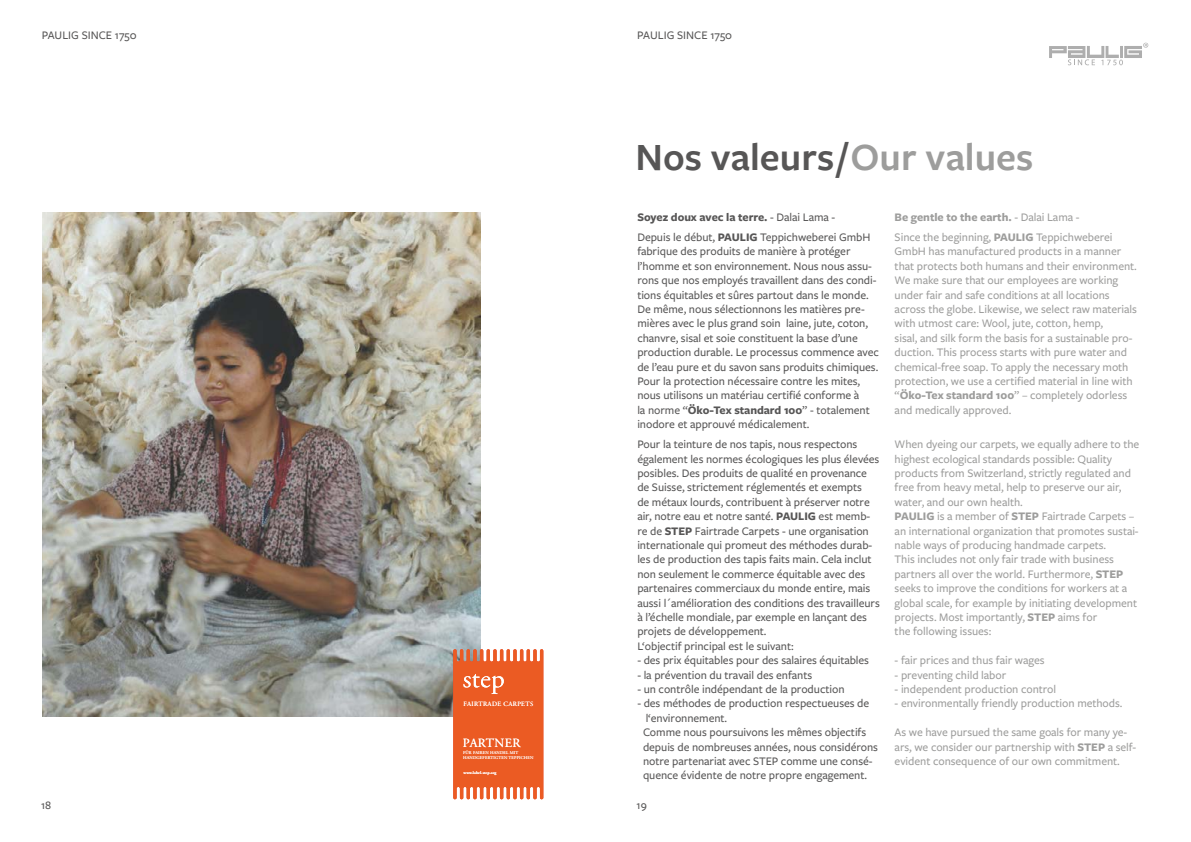
<style>
.page{position:relative;width:1191px;height:842px;background:#fff}
.page>*{position:absolute;margin:0;border:0;box-sizing:border-box;transform-origin:0 0}
.t1{font:600 40px "Freight Sans Pro";color:#575656}
.t2{font:12.5px "Adobe Garamond Pro";letter-spacing:.035em;color:#fff}
.t3{font:500 12px/14.4px "Freight Sans Pro";letter-spacing:-.005em;color:#575656}
.t4{font:500 12px/14.4px "Freight Sans Pro";letter-spacing:-.005em;color:#9d9d9c}
.t5{font:6.5px "Adobe Garamond Pro";letter-spacing:.055em;color:#fff}
.t6{font:4.3px/5.2px "Adobe Garamond Pro";letter-spacing:.035em;color:#fff}
.t7{font:700 4.1px "Adobe Garamond Pro";letter-spacing:.02em;color:#fff}
.s1{color:#9d9d9c}
.s2{font-weight:700}
</style>
<div class="page">
<svg style="left:1049px;top:43px;width:99px;height:22px"></svg>
<img style="left:43px;top:213px;width:437px;height:504px">
<svg style="left:453px;top:649px;width:90px;height:150px;background:#eb6735"></svg>
<p class="t3" style="left:42px;top:28px;width:96px">PAULIG SINCE 1750</p>
<p class="t3" style="left:637px;top:28px;width:96px">PAULIG SINCE 1750</p>
<p class="t5" style="left:463px;top:700px;width:71px">FAIRTRADE CARPETS</p>
<p class="t2" style="left:463px;top:736px;width:59px">PARTNER</p>
<p class="t6" style="left:463px;top:750px;width:72px">FÜR FAIREN HANDEL MIT<br>HANDGEFERTIGTEN TEPPICHEN</p>
<p class="t7" style="left:463px;top:770px;width:35px">www.label-step.org</p>
<h1 class="t1" style="left:635px;top:129px;width:399px">Nos valeurs / <span class="s1">Our values</span></h1>
<p class="t3" style="left:637px;top:206px;width:235px;line-height:20.1px"><span class="s2">Soyez doux avec la terre.</span> - Dalai Lama -<br>Depuis le début, <span class="s2">PAULIG</span> Teppichweberei GmbH</p>
<p class="t3" style="left:637px;top:244px;width:243px">fabrique des produits de manière à protéger l’homme et son environnement. Nous nous assu&shy;rons que nos employés travaillent dans des condi&shy;tions équitables et sûres partout dans le monde.<br>De même, nous sélectionnons les matières pre&shy;mières avec le plus grand soin laine, jute, coton, chanvre, sisal et soie constituent la base d’une production durable. Le processus commence avec de l’eau pure et du savon sans produits chimiques.<br>Pour la protection nécessaire contre les mites, nous utilisons un matériau certifié conforme à<br>la norme “<span class="s2">Öko-Tex standard 100</span>” - totalement inodore et approuvé médicalement.</p>
<p class="t3" style="left:637px;top:437px;width:244px">Pour la teinture de nos tapis, nous respectons également les normes écologiques les plus élevées posibles. Des produits de qualité en provenance de Suisse, strictement réglementés et exempts<br>de métaux lourds, contribuent à préserver notre air, notre eau et notre santé. <span class="s2">PAULIG</span> est memb&shy;re de <span class="s2">STEP</span> Fairtrade Carpets - une organisation internationale qui promeut des méthodes durab&shy;les de production des tapis faits main. Cela inclut non seulement le commerce équitable avec des partenaires commerciaux du monde entire, mais aussi l´amélioration des conditions des travailleurs à l’échelle mondiale, par exemple en lançant des projets de développement.<br>L‘objectif principal est le suivant:</p>
<p class="t3" style="left:637px;top:653px;width:233px">- des prix équitables pour des salaires équitables</p>
<p class="t3" style="left:637px;top:667px;width:176px">- la prévention du travail des enfants</p>
<p class="t3" style="left:637px;top:681px;width:209px">- un contrôle indépendant de la production</p>
<p class="t3" style="left:643px;top:696px;width:236px;text-indent:-6px">- des méthodes de production respectueuses de l‘environnement.<br>Comme nous poursuivons les mêmes objectifs depuis de nombreuses années, nous considérons notre partenariat avec STEP comme une consé&shy;quence évidente de notre propre engagement.</p>
<p class="t4" style="left:894px;top:206px;width:219px;line-height:20.1px"><span class="s2">Be gentle to the earth.</span> - Dalai Lama -<br>Since the beginning, <span class="s2">PAULIG</span> Teppichweberei</p>
<p class="t4" style="left:894px;top:244px;width:244px">GmbH has manufactured products in a manner that protects both humans and their environment.<br>We make sure that our employees are working under fair and safe conditions at all locations across the globe. Likewise, we select raw materials with utmost care: Wool, jute, cotton, hemp,<br>sisal, and silk form the basis for a sustainable pro&shy;duction. This process starts with pure water and chemical-free soap. To apply the necessary moth protection, we use a certified material in line with “<span class="s2">Öko-Tex standard 100</span>” – completely odorless and medically approved.</p>
<p class="t4" style="left:894px;top:437px;width:246px">When dyeing our carpets, we equally adhere to the highest ecological standards possible: Quality products from Switzerland, strictly regulated and free from heavy metal, help to preserve our air, water, and our own health.<br><span class="s2">PAULIG</span> is a member of <span class="s2">STEP</span> Fairtrade Carpets – an international organization that promotes sustai&shy;nable ways of producing handmade carpets.<br>This includes not only fair trade with business partners all over the world. Furthermore, <span class="s2">STEP </span>seeks to improve the conditions for workers at a global scale, for example by initiating development projects. Most importantly, <span class="s2">STEP</span> aims for<br>the following issues:</p>
<p class="t4" style="left:894px;top:653px;width:151px">- fair prices and thus fair wages</p>
<p class="t4" style="left:894px;top:667px;width:113px">- preventing child labor</p>
<p class="t4" style="left:894px;top:681px;width:163px">- independent production control</p>
<p class="t4" style="left:894px;top:696px;width:229px">- environmentally friendly production methods.</p>
<p class="t4" style="left:894px;top:725px;width:243px">As we have pursued the same goals for many ye&shy;ars, we consider our partnership with <span class="s2">STEP</span> a self&shy;evident consequence of our own commitment.</p>
<p class="t3" style="left:41px;top:798px;width:12px">18</p>
<p class="t3" style="left:636px;top:798px;width:12px">19</p>
</div>
